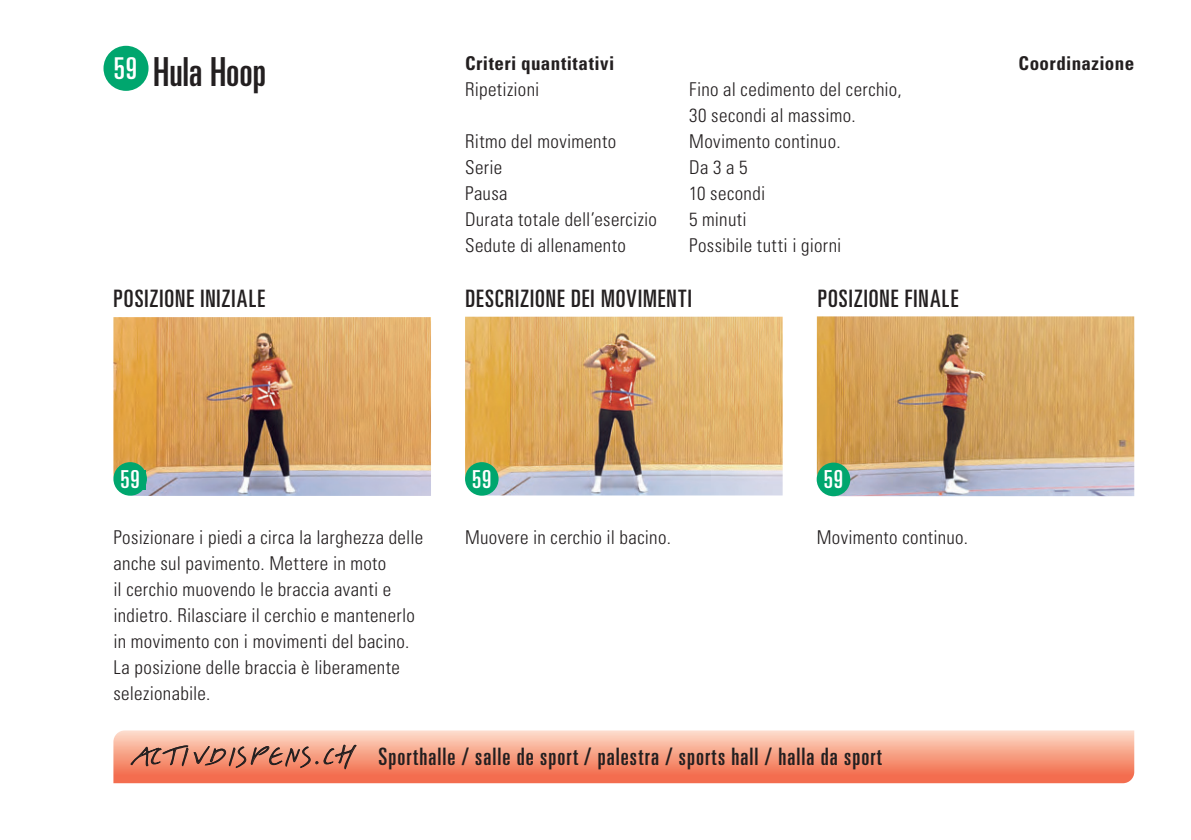
<style>
.page{position:relative;width:1191px;height:840px;background:#fff}
.page>*{position:absolute;margin:0;border:0;box-sizing:border-box;transform-origin:0 0}
.t1{font:ultra-condensed 40px "Univers LT Std";color:#231f20}
.t2{font:ultra-condensed 30px "Univers LT Std";color:#fff}
.t3{font:ultra-condensed 24.8px "Univers LT Std";color:#fff}
.t4{font:ultra-condensed 24px "Univers LT Std";letter-spacing:.045em;color:#231f20}
.t5{font:300 condensed 19px/26px "Univers LT Std";letter-spacing:.02em;color:#231f20}
.t6{font:700 condensed 19px "Univers LT Std";letter-spacing:.025em;color:#231f20}
.s1{font-family:"Belle LT Pro";font-stretch:normal}
</style>
<div class="page">
<svg style="left:113px;top:730px;width:1021px;height:52px;background:#f79f85"></svg>
<img style="left:465px;top:316px;width:317px;height:179px">
<img style="left:113px;top:317px;width:318px;height:178px">
<div style="left:465px;top:462px;width:33px;height:33px;background:#00a66e;border-radius:50%"></div>
<img style="left:817px;top:316px;width:317px;height:180px">
<div style="left:816px;top:462px;width:34px;height:34px;background:#00a66e;border-radius:50%"></div>
<div style="left:103px;top:46px;width:45px;height:45px;background:#00a66e;border-radius:50%"></div>
<div style="left:113px;top:462px;width:34px;height:33px;background:#00a66e;border-radius:50%"></div>
<div style="left:120px;top:469px;width:25px;height:20px;background:#00a66e"></div>
<h2 class="t2" style="left:114px;top:51px;width:25px">59</h2>
<h1 class="t1" style="left:153px;top:49px;width:114px">Hula Hoop</h1>
<p class="t6" style="left:465px;top:52px;width:151px">Criteri quantitativi</p>
<p class="t5" style="left:465px;top:77px;width:76px">Ripetizioni</p>
<p class="t5" style="left:689px;top:77px;width:214px">Fino al cedimento del cerchio,<br>30 secondi al massimo.</p>
<p class="t5" style="left:465px;top:129px;width:153px">Ritmo del movimento</p>
<p class="t5" style="left:689px;top:129px;width:153px">Movimento continuo.</p>
<p class="t5" style="left:465px;top:155px;width:39px">Serie</p>
<p class="t5" style="left:689px;top:155px;width:60px">Da 3 a 5</p>
<p class="t5" style="left:465px;top:181px;width:44px">Pausa</p>
<p class="t5" style="left:689px;top:181px;width:78px">10 secondi</p>
<p class="t5" style="left:465px;top:206px;width:193px">Durata totale dell’esercizio</p>
<p class="t5" style="left:689px;top:206px;width:59px">5 minuti</p>
<p class="t5" style="left:465px;top:232px;width:162px">Sedute di allenamento</p>
<p class="t5" style="left:689px;top:232px;width:154px">Possibile tutti i giorni</p>
<p class="t6" style="left:1018px;top:52px;width:117px">Coordinazione</p>
<p class="t4" style="left:113px;top:284px;width:153px">POSIZIONE INIZIALE</p>
<p class="t4" style="left:465px;top:284px;width:228px">DESCRIZIONE DEI MOVIMENTI</p>
<p class="t4" style="left:817px;top:284px;width:142px">POSIZIONE FINALE</p>
<h3 class="t3" style="left:120px;top:464px;width:21px">59</h3>
<p class="t5" style="left:113px;top:524px;width:311px">Posizionare i piedi a circa la larghezza delle anche sul pavimento. Mettere in moto<br>il cerchio muovendo le braccia avanti e indietro. Rilasciare il cerchio e mantenerlo in movimento con i movimenti del bacino.<br>La posizione delle braccia è liberamente selezionabile.</p>
<h3 class="t3" style="left:472px;top:465px;width:21px">59</h3>
<h3 class="t3" style="left:823px;top:465px;width:21px">59</h3>
<p class="t5" style="left:465px;top:524px;width:207px">Muovere in cerchio il bacino.</p>
<p class="t5" style="left:816px;top:524px;width:153px">Movimento continuo.</p>
<p class="t4" style="left:134px;top:742px;width:749px"><span class="s1">activdispens.ch</span> Sporthalle / salle de sport / palestra / sports hall / halla da sport</p>
</div>
